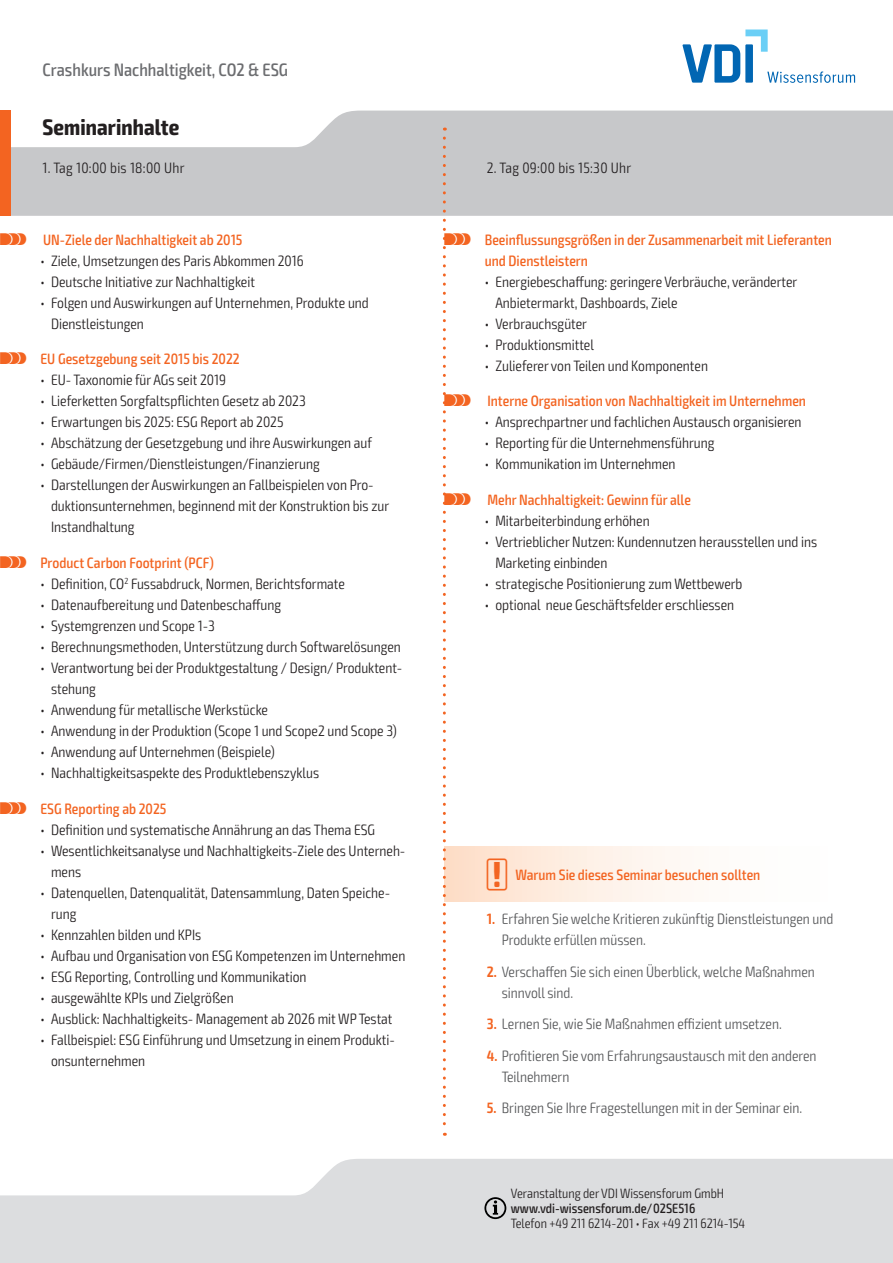
<style>
.page{position:relative;width:893px;height:1263px;background:#fff}
.page>*{position:absolute;margin:0;border:0;box-sizing:border-box;transform-origin:0 0}
.t1{font:700 condensed 22.5px "Exo 2";letter-spacing:.005em;color:#231f20}
.t2{font:500 condensed 18px "Exo 2";color:#6c6d70}
.t3{font:300 condensed 15px/21px "Exo 2";color:#231f20}
.t4{font:500 condensed 15px/21px "Exo 2";color:#f36421}
.t5{font:300 condensed 15px/21px "Exo 2";color:#57585a}
.t6{font:300 condensed 15px "Exo 2";letter-spacing:.02em;color:#231f20}
.t7{font:300 condensed 13.5px "Exo 2";color:#231f20}
.t8{font:500 condensed 13.5px "Exo 2";color:#231f20}
.s1{font-family:"VDI Iconset S4 A Regular";font-weight:400;font-stretch:normal}
.s2{font-weight:600;color:#f36421}
</style>
<div class="page">
<svg style="left:0;top:1159px;width:893px;height:104px;background:#e0e1e3"></svg>
<svg style="left:11px;top:111px;width:882px;height:105px;background:#cdced0"></svg>
<div style="left:0;top:111px;width:11px;height:105px;background:#f36421"></div>
<svg style="left:484px;top:1197px;width:22px;height:22px"></svg>
<svg style="left:682px;top:30px;width:173px;height:53px"></svg>
<div style="left:444px;top:846px;width:406px;height:55px;background:linear-gradient(to right,#fde2ce,#feffff)"></div>
<svg style="left:443px;top:138px;width:3px;height:998px"></svg>
<p class="t2" style="left:43px;top:59px;width:247px">Crashkurs Nachhaltigkeit, CO2 &amp; ESG</p>
<h1 class="t1" style="left:43px;top:113px;width:138px">Seminarinhalte</h1>
<p class="t6" style="left:43px;top:159px;width:144px">1. Tag 10:00 bis 18:00 Uhr</p>
<p class="t6" style="left:487px;top:159px;width:146px">2. Tag 09:00 bis 15:30 Uhr</p>
<p class="t4" style="left:0;top:229px;width:244px"><span class="s1">S</span> UN-Ziele der Nachhaltigkeit ab 2015</p>
<p class="t3" style="left:40px;top:250px;width:265px">• Ziele, Umsetzungen des Paris Abkommen 2016</p>
<p class="t3" style="left:40px;top:271px;width:216px">• Deutsche Initiative zur Nachhaltigkeit</p>
<p class="t3" style="left:51px;top:292px;width:319px;text-indent:-11px">• Folgen und Auswirkungen auf Unternehmen, Produkte und<br>Dienstleistungen</p>
<p class="t4" style="left:0;top:349px;width:241px"><span class="s1">S</span> EU Gesetzgebung seit 2015 bis 2022</p>
<p class="t3" style="left:40px;top:370px;width:187px">• EU- Taxonomie für AGs seit 2019</p>
<p class="t3" style="left:40px;top:391px;width:267px">• Lieferketten Sorgfaltspflichten Gesetz ab 2023</p>
<p class="t3" style="left:40px;top:412px;width:245px">• Erwartungen bis 2025: ESG Report ab 2025</p>
<p class="t3" style="left:40px;top:433px;width:333px">• Abschätzung der Gesetzgebung und ihre Auswirkungen auf</p>
<p class="t3" style="left:40px;top:454px;width:281px">• Gebäude/Firmen/Dienstleistungen/Finanzierung</p>
<p class="t3" style="left:51px;top:475px;width:340px;text-indent:-11px">• Darstellungen der Auswirkungen an Fallbeispielen von Pro&shy;duktionsunternehmen, beginnend mit der Konstruktion bis zur<br>Instandhaltung</p>
<p class="t4" style="left:0;top:553px;width:215px"><span class="s1">S</span> Product Carbon Footprint (PCF)</p>
<p class="t3" style="left:40px;top:574px;width:306px">• Definition, CO<sup>2</sup> Fussabdruck, Normen, Berichtsformate</p>
<p class="t3" style="left:40px;top:595px;width:242px">• Datenaufbereitung und Datenbeschaffung</p>
<p class="t3" style="left:40px;top:616px;width:176px">• Systemgrenzen und Scope 1-3</p>
<p class="t3" style="left:40px;top:637px;width:362px">• Berechnungsmethoden, Unterstützung durch Softwarelösungen</p>
<p class="t3" style="left:51px;top:658px;width:353px;text-indent:-11px">• Verantwortung bei der Produktgestaltung / Design/ Produktent&shy;stehung</p>
<p class="t3" style="left:40px;top:700px;width:229px">• Anwendung für metallische Werkstücke</p>
<p class="t3" style="left:40px;top:721px;width:358px">• Anwendung in der Produktion (Scope 1 und Scope2 und Scope 3)</p>
<p class="t3" style="left:40px;top:742px;width:236px">• Anwendung auf Unternehmen (Beispiele)</p>
<p class="t3" style="left:40px;top:763px;width:280px">• Nachhaltigkeitsaspekte des Produktlebenszyklus</p>
<p class="t4" style="left:0;top:799px;width:168px"><span class="s1">S</span> ESG Reporting ab 2025</p>
<p class="t3" style="left:40px;top:820px;width:336px">• Definition und systematische Annährung an das Thema ESG</p>
<p class="t3" style="left:51px;top:841px;width:356px;text-indent:-11px">• Wesentlichkeitsanalyse und Nachhaltigkeits-Ziele des Unterneh&shy;mens</p>
<p class="t3" style="left:51px;top:883px;width:341px;text-indent:-11px">• Datenquellen, Datenqualität, Datensammlung, Daten Speiche&shy;rung</p>
<p class="t3" style="left:40px;top:925px;width:162px">• Kennzahlen bilden und KPIs</p>
<p class="t3" style="left:40px;top:946px;width:366px">• Aufbau und Organisation von ESG Kompetenzen im Unternehmen</p>
<p class="t3" style="left:40px;top:967px;width:268px">• ESG Reporting, Controlling und Kommunikation</p>
<p class="t3" style="left:40px;top:988px;width:195px">• ausgewählte KPIs und Zielgrößen</p>
<p class="t3" style="left:40px;top:1009px;width:354px">• Ausblick: Nachhaltigkeits- Management ab 2026 mit WP Testat</p>
<p class="t3" style="left:51px;top:1030px;width:345px;text-indent:-11px">• Fallbeispiel: ESG Einführung und Umsetzung in einem Produkti&shy;onsunternehmen</p>
<p class="t4" style="left:485px;top:229px;width:349px;text-indent:-40px"><span class="s1">S</span> Beeinflussungsgrößen in der Zusammenarbeit mit Lieferanten und Dienstleistern</p>
<p class="t3" style="left:495px;top:271px;width:304px;text-indent:-11px">• Energiebeschaffung: geringere Verbräuche, veränderter<br>Anbietermarkt, Dashboards, Ziele</p>
<p class="t3" style="left:485px;top:313px;width:104px">• Verbrauchsgüter</p>
<p class="t3" style="left:485px;top:334px;width:111px">• Produktionsmittel</p>
<p class="t3" style="left:485px;top:355px;width:225px">• Zulieferer von Teilen und Komponenten</p>
<p class="t4" style="left:444px;top:391px;width:363px"><span class="s1">S</span> Interne Organisation von Nachhaltigkeit im Unternehmen</p>
<p class="t3" style="left:485px;top:412px;width:318px">• Ansprechpartner und fachlichen Austausch organisieren</p>
<p class="t3" style="left:485px;top:433px;width:231px">• Reporting für die Unternehmensführung</p>
<p class="t3" style="left:485px;top:454px;width:192px">• Kommunikation im Unternehmen</p>
<p class="t4" style="left:444px;top:490px;width:248px"><span class="s1">S</span> Mehr Nachhaltigkeit: Gewinn für alle</p>
<p class="t3" style="left:485px;top:511px;width:166px">• Mitarbeiterbindung erhöhen</p>
<p class="t3" style="left:495px;top:532px;width:323px;text-indent:-11px">• Vertrieblicher Nutzen: Kundennutzen herausstellen und ins<br>Marketing einbinden</p>
<p class="t3" style="left:485px;top:574px;width:259px">• strategische Positionierung zum Wettbewerb</p>
<p class="t3" style="left:485px;top:595px;width:251px">• optional neue Geschäftsfelder erschliessen</p>
<p class="t4" style="left:487px;top:864px;width:275px"><span class="s1">!</span> Warum Sie dieses Seminar besuchen sollten</p>
<p class="t5" style="left:502px;top:909px;width:333px;text-indent:-15px"><span class="s2">1.</span> Erfahren Sie welche Kritieren zukünftig Dienstleistungen und<br>Produkte erfüllen müssen.</p>
<p class="t5" style="left:502px;top:961px;width:315px;text-indent:-15px"><span class="s2">2.</span> Verschaffen Sie sich einen Überblick, welche Maßnahmen sinnvoll sind.</p>
<p class="t5" style="left:487px;top:1014px;width:296px"><span class="s2">3.</span> Lernen Sie, wie Sie Maßnahmen effizient umsetzen.</p>
<p class="t5" style="left:502px;top:1045px;width:316px;text-indent:-15px"><span class="s2">4.</span> Profitieren Sie vom Erfahrungsaustausch mit den anderen<br>Teilnehmern</p>
<p class="t5" style="left:487px;top:1098px;width:317px"><span class="s2">5.</span> Bringen Sie Ihre Fragestellungen mit in der Seminar ein.</p>
<p class="t7" style="left:511px;top:1185px;width:215px">Veranstaltung der VDI Wissensforum GmbH</p>
<p class="t8" style="left:511px;top:1200px;width:186px">www.vdi-wissensforum.de/02SE516</p>
<p class="t7" style="left:511px;top:1215px;width:236px">Telefon +49 211 6214-201 • Fax +49 211 6214-154</p>
</div>
